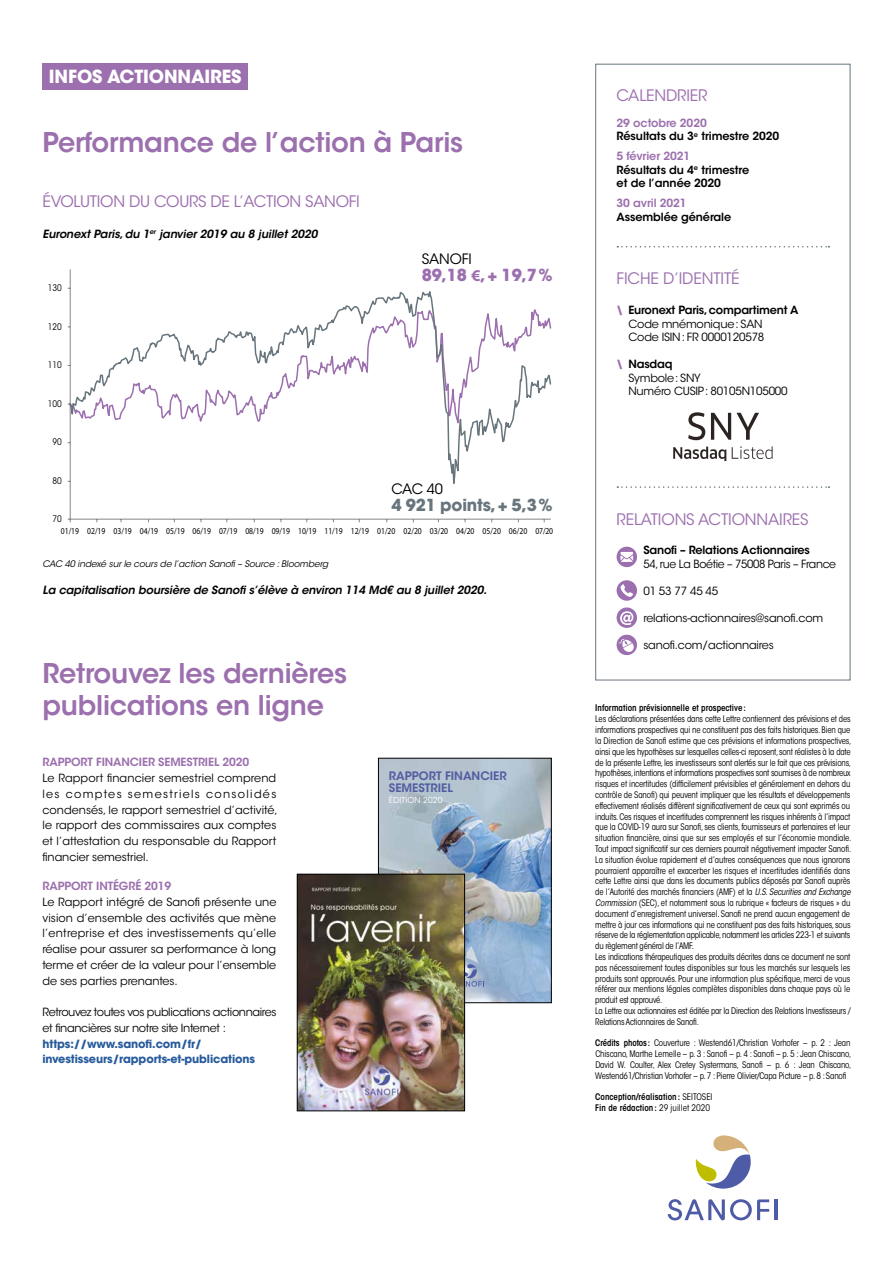
<style>
.page{position:relative;width:893px;height:1263px;background:#fff}
.page>*{position:absolute;margin:0;border:0;box-sizing:border-box;transform-origin:0 0}
.t1{font:600 27px/32.4px "ITC Avant Garde Std";letter-spacing:-.01em;color:#9c6fae}
.t2{font:700 18px "ITC Avant Garde Std";letter-spacing:-.01em;color:#fff}
.t3{font:700 16.5px "ITC Avant Garde Std";letter-spacing:-.01em;color:#68757d}
.t4{font:700 16.5px "ITC Avant Garde Std";color:#9c6fae}
.t5{font:15.75px "ITC Avant Garde Std";letter-spacing:-.01em;color:#9c6fae}
.t6{font:14.25px "ITC Avant Garde Std";letter-spacing:-.01em;color:#000}
.t7{font:600 11.55px/11.9px "ITC Avant Garde Std";color:#525ca2}
.t8{font:11.25px/15.8px "ITC Avant Garde Std";letter-spacing:-.02em;color:#000;text-align:justify}
.t9{font:600 11.25px/13.5px "ITC Avant Garde Std";letter-spacing:-.01em;color:#000}
.t10{font:italic 600 11.25px "ITC Avant Garde Std";color:#000}
.t11{font:600 11.25px "ITC Avant Garde Std";letter-spacing:-.01em;color:#9c6fae}
.t12{font:condensed 9px/10.8px "ITC Avant Garde Std";letter-spacing:-.02em;color:#000}
.t13{font:600 condensed 9px "ITC Avant Garde Std";color:#000}
.t14{font:9px "Myriad Pro";color:#000;scale:.85 1}
.t15{font:italic 9px "ITC Avant Garde Std";letter-spacing:-.01em;color:#000}
.t16{font:8.1px "ITC Avant Garde Std";letter-spacing:.02em;color:#fff}
.s1{font-family:"Myriad Pro"}
.s2{font-weight:700;color:#275b9b}
.s3{font-weight:700;color:#9c6fae}
.s4{font-weight:600}
.s5{font-style:italic}
.s6{font-weight:400}
</style>
<div class="page">
<svg style="left:696px;top:1135px;width:55px;height:53px"></svg>
<hr style="left:775px;top:1199px;width:3px;height:21px;background:#4e5ca7">
<svg style="left:668px;top:1199px;width:101px;height:21px"></svg>
<div style="left:595px;top:64px;width:255px;height:616px;border:1px solid #68757d"></div>
<svg style="left:617px;top:246px;width:212px;height:1px"></svg>
<svg style="left:617px;top:486px;width:212px;height:2px"></svg>
<div style="left:43px;top:64px;width:205px;height:26px;background:#9c6fae"></div>
<svg style="left:688px;top:412px;width:17px;height:28px"></svg>
<svg style="left:711px;top:413px;width:48px;height:27px"></svg>
<svg style="left:673px;top:447px;width:53px;height:14px"></svg>
<svg style="left:732px;top:446px;width:40px;height:13px"></svg>
<div style="left:617px;top:547px;width:20px;height:20px;background:#9c6fae;border-radius:50%"></div>
<svg style="left:620px;top:552px;width:13px;height:10px"></svg>
<div style="left:617px;top:607px;width:20px;height:21px;background:#9c6fae;border-radius:50%"></div>
<svg style="left:620px;top:611px;width:13px;height:14px"></svg>
<div style="left:617px;top:580px;width:20px;height:21px;background:#9c6fae;border-radius:50%"></div>
<svg style="left:620px;top:584px;width:13px;height:13px"></svg>
<div style="left:617px;top:635px;width:20px;height:20px;background:#9c6fae;border-radius:50%"></div>
<svg style="left:618px;top:639px;width:16px;height:13px"></svg>
<img style="left:380px;top:760px;width:170px;height:138px">
<svg style="left:465px;top:898px;width:85px;height:103px;background:#9ab3cb"></svg>
<svg style="left:465px;top:964px;width:19px;height:23px"></svg>
<div style="left:378px;top:758px;width:174px;height:245px;border:1px solid #000"></div>
<img style="left:299px;top:876px;width:164px;height:233px">
<div style="left:297px;top:874px;width:168px;height:237px;border:1px solid #000"></div>
<hr style="left:70px;top:269px;width:1px;height:250px;background:#868686">
<hr style="left:70px;top:519px;width:481px;height:1px;background:#868686">
<svg style="left:68px;top:284px;width:484px;height:219px"></svg>
<h2 class="t2" style="left:49px;top:65px;width:194px">INFOS ACTIONNAIRES</h2>
<h3 class="t1" style="left:43px;top:126px;width:422px">Performance de l’action à Paris</h3>
<h4 class="t5" style="left:43px;top:191px;width:319px">ÉVOLUTION DU COURS DE L’ACTION SANOFI</h4>
<p class="t10" style="left:43px;top:227px;width:279px">EuronextParis,du 1<sup>er</sup> janvier2019 au 8 juillet2020</p>
<p class="t12" style="left:48px;top:283px;width:15px">130</p>
<p class="t12" style="left:48px;top:321px;width:15px">120</p>
<p class="t12" style="left:48px;top:360px;width:15px">110</p>
<p class="t12" style="left:48px;top:398px;width:15px">100</p>
<p class="t12" style="left:53px;top:437px;width:11px">90</p>
<p class="t12" style="left:53px;top:475px;width:11px">80</p>
<p class="t12" style="left:53px;top:514px;width:11px">70</p>
<p class="t6" style="left:422px;top:250px;width:52px">SANOFI</p>
<p class="t4" style="left:422px;top:264px;width:133px">89,18 <span class="s1">€</span>, + 19,7 %</p>
<p class="t6" style="left:392px;top:481px;width:53px">CAC 40</p>
<p class="t3" style="left:392px;top:494px;width:163px">4 921 points, + 5,3 %</p>
<p class="t14" style="left:61px;top:526px;width:85px">01/19 02/19 03/19</p>
<p class="t14" style="left:166px;top:526px;width:209px">05/19 06/19 07/19 08/19 09/19 10/19 11/19</p>
<p class="t14" style="left:377px;top:526px;width:23px">01/20</p>
<p class="t14" style="left:430px;top:526px;width:23px">03/20</p>
<p class="t14" style="left:483px;top:526px;width:23px">05/20</p>
<p class="t14" style="left:140px;top:526px;width:23px">04/19</p>
<p class="t14" style="left:535px;top:526px;width:22px">07/20</p>
<p class="t14" style="left:351px;top:526px;width:23px">12/19</p>
<p class="t14" style="left:403px;top:526px;width:23px">02/20</p>
<p class="t14" style="left:456px;top:526px;width:23px">04/20</p>
<p class="t14" style="left:509px;top:526px;width:23px">06/20</p>
<p class="t15" style="left:43px;top:558px;width:287px">CAC 40 indexé sur le cours de l’action Sanofi – Source : Bloomberg</p>
<p class="t10" style="left:43px;top:582px;width:448px">La capitalisation boursière de Sanofi s’élève à environ 114 Md€ au 8 juillet2020.</p>
<h3 class="t1" style="left:43px;top:657px;width:306px">Retrouvez les dernières publications en ligne</h3>
<h4 class="t11" style="left:43px;top:755px;width:208px">RAPPORT FINANCIER SEMESTRIEL 2020</h4>
<p class="t8" style="left:43px;top:770px;width:237px">Le Rapport financier semestriel comprend les comptes semestriels consolidés condensés, le rapport semestriel d’activité, le rapport des commissaires aux comptes et l’attestation du responsable du Rapport financier semestriel.</p>
<h4 class="t11" style="left:43px;top:879px;width:130px">RAPPORT INTÉGRÉ 2019</h4>
<p class="t8" style="left:43px;top:894px;width:235px">Le Rapport intégré de Sanofi présente une vision d’ensemble des activités que mène l’entreprise et des investissements qu’elle réalise pour assurer sa performance à long terme et créer de la valeur pour l’ensemble de ses parties prenantes.</p>
<p class="t8" style="left:43px;top:1004px;width:235px;text-align:left">Retrouvez toutes vos publications actionnaires et financières sur notre site Internet : <span class="s2">https://www.sanofi.com/fr/ investisseurs/rapports-et-publications</span></p>
<p class="t7" style="left:389px;top:769px;width:119px">RAPPORT FINANCIER<br>SEMESTRIEL</p>
<p class="t16" style="left:389px;top:795px;width:55px">ÉDITION 2020</p>
<h4 class="t5" style="left:617px;top:85px;width:92px">CALENDRIER</h4>
<h5 class="t11" style="left:617px;top:116px;width:92px">29 octobre 2020</h5>
<p class="t9" style="left:617px;top:130px;width:164px">Résultats du 3<sup>e</sup> trimestre 2020</p>
<h5 class="t11" style="left:617px;top:149px;width:75px">5 février 2021</h5>
<p class="t9" style="left:617px;top:163px;width:134px">Résultats du 4<sup>e</sup> trimestre et de l’année 2020</p>
<h5 class="t11" style="left:617px;top:196px;width:72px">30 avril 2021</h5>
<p class="t9" style="left:617px;top:210px;width:116px">Assemblée générale</p>
<h4 class="t5" style="left:617px;top:269px;width:125px">FICHE D’IDENTITÉ</h4>
<h5 class="t9" style="left:617px;top:303px;width:183px"><span class="s3">\</span> Euronext Paris, compartiment A</h5>
<p class="t8" style="left:628px;top:316px;width:136px">Code mnémonique : SAN</p>
<p class="t8" style="left:628px;top:329px;width:137px">Code ISIN : FR 0000120578</p>
<h5 class="t9" style="left:617px;top:357px;width:57px"><span class="s3">\</span> Nasdaq</h5>
<p class="t8" style="left:628px;top:370px;width:74px">Symbole : SNY</p>
<p class="t8" style="left:628px;top:383px;width:161px">Numéro CUSIP : 80105N105000</p>
<h4 class="t5" style="left:617px;top:509px;width:194px">RELATIONS ACTIONNAIRES</h4>
<p class="t8" style="left:643px;top:544px;width:194px;line-height:13.5px"><span class="s4">Sanofi – Relations Actionnaires<br></span>54, rue La Boétie – 75008 Paris – France</p>
<p class="t8" style="left:643px;top:583px;width:76px">01 53 77 45 45</p>
<p class="t8" style="left:643px;top:610px;width:181px">relations-actionnaires@sanofi.com</p>
<p class="t8" style="left:643px;top:637px;width:132px">sanofi.com/actionnaires</p>
<h3 class="t13" style="left:595px;top:703px;width:152px">Information prévisionnelle et prospective :</h3>
<p class="t12" style="left:595px;top:714px;width:258px">Les déclarations présentées dans cette Lettre contiennent des prévisions et des informations prospectives qui ne constituent pas des faits historiques. Bien que la Direction de Sanofi estime que ces prévisions et informations prospectives, ainsi que les hypothèses sur lesquelles celles-ci reposent, sont réalistes à la date de la présente Lettre, les investisseurs sont alertés sur le fait que ces prévisions, hypothèses, intentions et informations prospectives sont soumises à de nombreux risques et incertitudes (difficilement prévisibles et généralement en dehors du contrôle de Sanofi) qui peuvent impliquer que les résultats et développements effectivement réalisés diffèrent significativement de ceux qui sont exprimés ou induits. Ces risques et incertitudes comprennent les risques inhérents à l’impact que la COVID-19 aura sur Sanofi, ses clients, fournisseurs et partenaires et leur situation financière, ainsi que sur ses employés et sur l’économie mondiale.<br>Tout impact significatif sur ces derniers pourrait négativement impacter Sanofi.<br>La situation évolue rapidement et d’autres conséquences que nous ignorons pourraient apparaître et exacerber les risques et incertitudes identifiés dans cette Lettre ainsi que dans les documents publics déposés par Sanofi auprès de l’Autorité des marchés financiers (AMF) et la <span class="s5">U.S. Securities and Exchange Commission</span> (SEC), et notamment sous la rubrique « facteurs de risques » du document d’enregistrement universel. Sanofi ne prend aucun engagement de mettre à jour ces informations qui ne constituent pas des faits historiques, sous réserve de la réglementation applicable, notamment les articles 223-1 et suivants du règlement général de l’AMF.</p>
<p class="t12" style="left:595px;top:951px;width:257px;text-align:justify">Les indications thérapeutiques des produits décrites dans ce document ne sont pas nécessairement toutes disponibles sur tous les marchés sur lesquels les produits sont approuvés. Pour une information plus spécifique, merci de vous référer aux mentions légales complètes disponibles dans chaque pays où le produit est approuvé.</p>
<p class="t12" style="left:595px;top:1005px;width:257px">La Lettre aux actionnaires est éditée par la Direction des Relations Investisseurs /<br>Relations Actionnaires de Sanofi.</p>
<p class="t12" style="left:595px;top:1038px;width:258px;text-align:justify"><span class="s4">Crédits photos :</span> Couverture : Westend61/Christian Vorhofer – p. 2 : Jean Chiscano, Marthe Lemelle – p. 3 : Sanofi – p. 4 : Sanofi – p. 5 : Jean Chiscano, David W. Coulter, Alex Cretey Systermans, Sanofi – p. 6 : Jean Chiscano, Westend61/Christian Vorhofer – p. 7 : Pierre Olivier/Capa Picture – p. 8 : Sanofi</p>
<p class="t13" style="left:595px;top:1091px;width:119px">Conception/réalisation : <span class="s6">SEITOSEI</span></p>
<p class="t13" style="left:595px;top:1102px;width:116px">Fin de rédaction : <span class="s6">29 juillet 2020</span></p>
</div>
